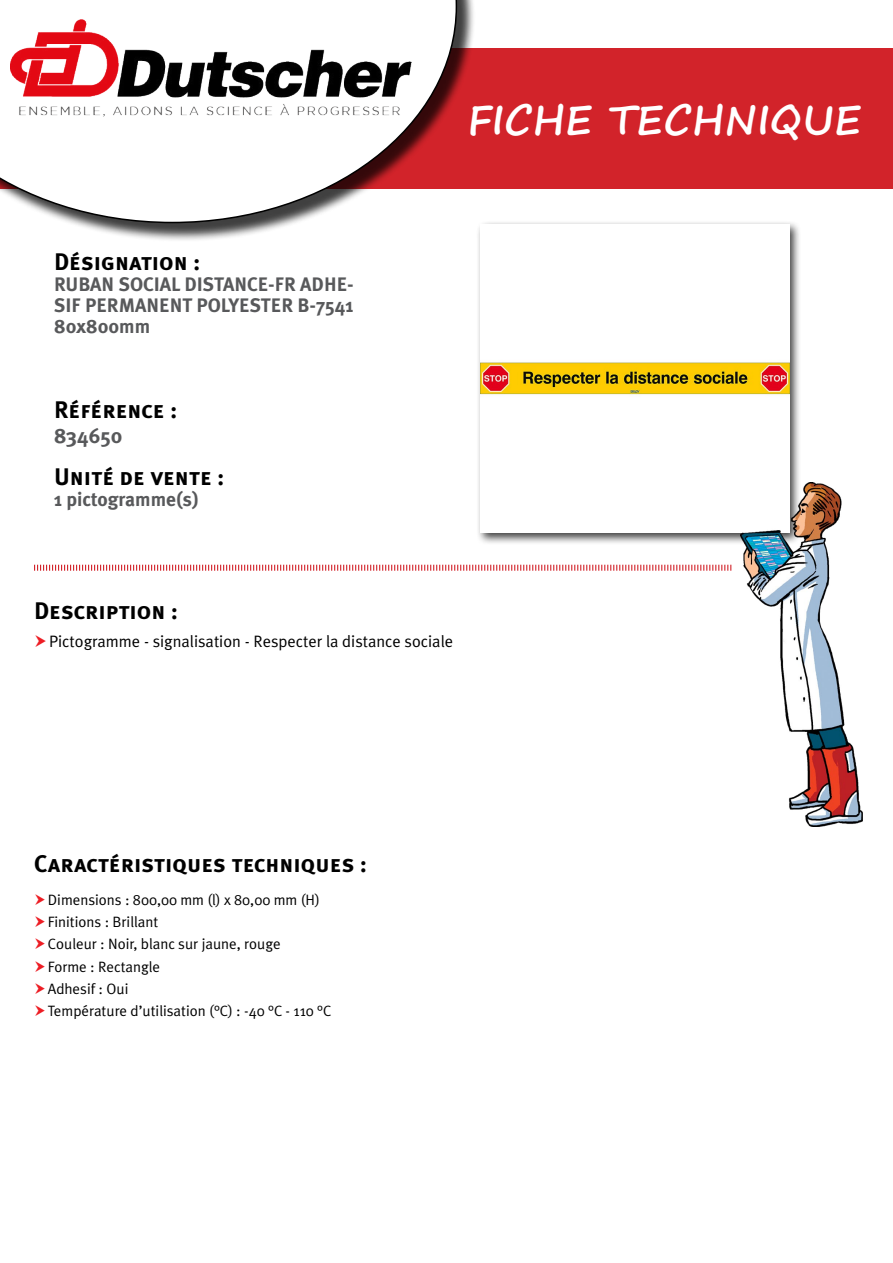
<style>
.page{position:relative;width:893px;height:1263px;background:#fff}
.page>*{position:absolute;margin:0;border:0;box-sizing:border-box;transform-origin:0 0}
.t1{font:700 40.5px "Segoe Print";color:#fff}
.t2{font:24px "Meta Plus Bold Caps";color:#000}
.t3{font:700 21px "Meta Plus";color:#58595b}
.t4{font:700 19.5px/21px "Meta Plus";color:#58595b;text-align:justify}
.t5{font:16.5px "Meta Plus Normal";color:#000}
.t6{font:15px/22.2px "Meta Plus Normal";color:#000}
</style>
<div class="page">
<div style="left:0;top:49px;width:893px;height:140px;background:#d2232a"></div>
<div style="left:0;top:0;width:475px;height:242px;background:#000;opacity:.75"></div>
<svg style="left:0;top:0;width:457px;height:223px"></svg>
<div style="left:476px;top:220px;width:326px;height:325px;background:#000;opacity:.75"></div>
<img style="left:480px;top:224px;width:309px;height:309px">
<svg style="left:34px;top:564px;width:698px;height:7px"></svg>
<img style="left:741px;top:483px;width:121px;height:343px">
<h1 class="t1" style="left:467px;top:83px;width:395px">FICHE TECHNIQUE</h1>
<h2 class="t2" style="left:54px;top:248px;width:148px">Désignation :</h2>
<h3 class="t4" style="left:54px;top:274px;width:301px">RUBAN SOCIAL DISTANCE-FR ADHE-SIF PERMANENT POLYESTER B-7541<br>80x800mm</h3>
<h2 class="t2" style="left:54px;top:396px;width:125px">Référence :</h2>
<h3 class="t3" style="left:54px;top:424px;width:70px">834650</h3>
<h2 class="t2" style="left:54px;top:463px;width:172px">Unité de vente :</h2>
<h3 class="t4" style="left:54px;top:489px;width:146px">1 pictogramme(s)</h3>
<h2 class="t2" style="left:34px;top:596px;width:146px">Description :</h2>
<p class="t5" style="left:49px;top:632px;width:405px">Pictogramme - signalisation - Respecter la distance sociale</p>
<h2 class="t2" style="left:34px;top:850px;width:335px">Caractéristiques techniques :</h2>
<p class="t6" style="left:48px;top:888px;width:285px">Dimensions : 800,00 mm (l) x 80,00 mm (H)<br>Finitions : Brillant<br>Couleur : Noir, blanc sur jaune, rouge<br>Forme : Rectangle<br>Adhesif : Oui<br>Température d’utilisation (°C) : -40 °C - 110 °C</p>
</div>
